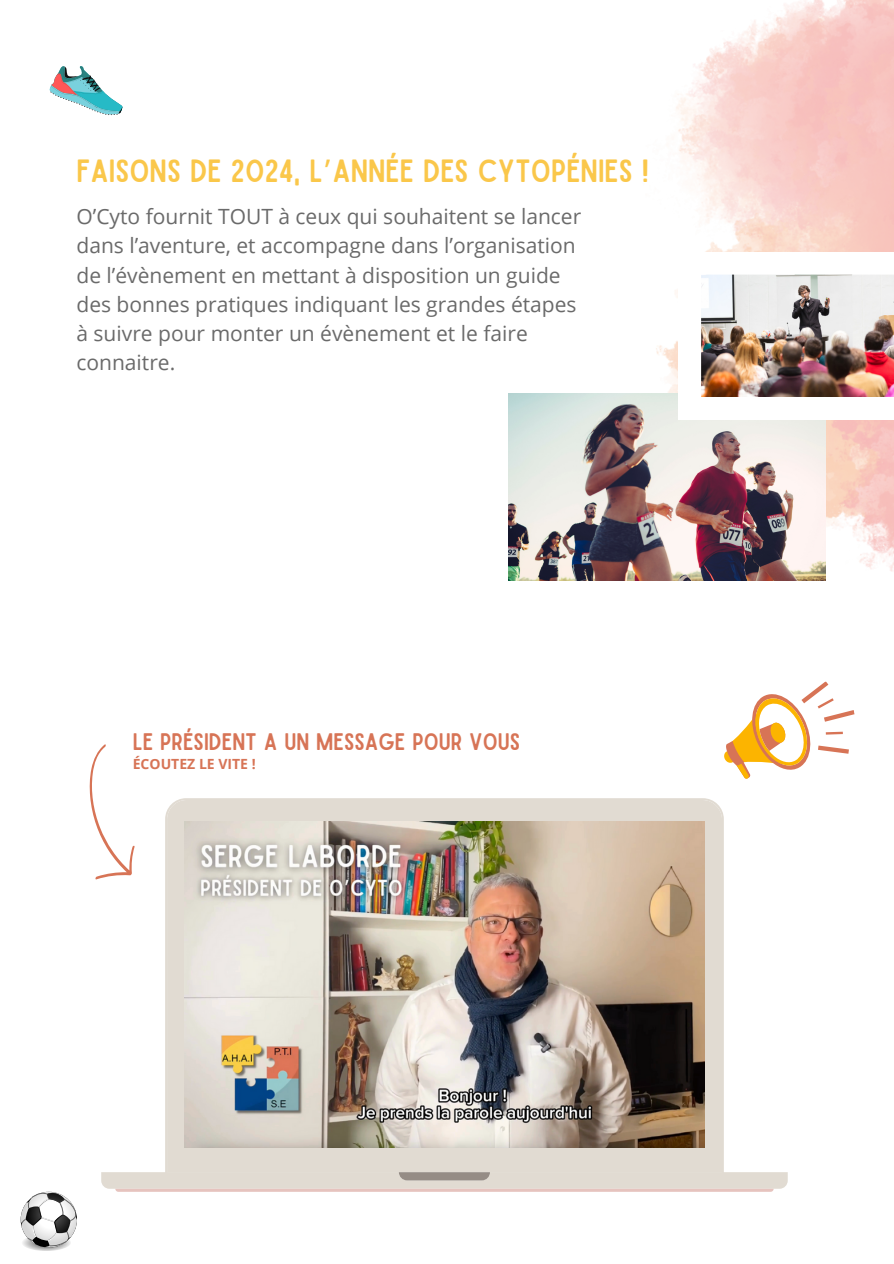
<style>
.page{position:relative;width:894px;height:1264px;background:#fff}
.page>*{position:absolute;margin:0;border:0;box-sizing:border-box;transform-origin:0 0}
.t1{font:30.75px "Sailors";color:#fac74a}
.t2{font:22.95px "Sailors";color:#d77456}
.t3{font:21px/29.2px "Open Sans";color:#6a6a6a}
.t4{font:700 13.95px "Open Sans";color:#d77456}
.s1{font-family:"Noto Sans Gurmukhi"}
</style>
<div class="page">
<img style="left:542px;top:0;width:351px;height:581px">
<img style="left:508px;top:394px;width:317px;height:186px">
<img style="left:678px;top:252px;width:215px;height:167px">
<svg style="left:49px;top:66px;width:74px;height:50px"></svg>
<svg style="left:21px;top:1191px;width:56px;height:59px"></svg>
<svg style="left:89px;top:744px;width:17px;height:135px"></svg>
<svg style="left:101px;top:798px;width:686px;height:390px;fill:#e4dfd7"></svg>
<svg style="left:399px;top:1172px;width:91px;height:8px"></svg>
<svg style="left:115px;top:1188px;width:658px;height:3px"></svg>
<img style="left:184px;top:822px;width:520px;height:325px">
<svg style="left:724px;top:681px;width:130px;height:98px"></svg>
<h1 class="t1" style="left:76px;top:159px;width:574px">FAISONS DE 2024, L<span class="s1">’</span>ANNÉE DES CYTOPÉNIES !</h1>
<p class="t3" style="left:76px;top:201px;width:506px">O’Cyto fournit TOUT à ceux qui souhaitent se lancer dans l’aventure, et accompagne dans l’organisation de l’évènement en mettant à disposition un guide des bonnes pratiques indiquant les grandes étapes à suivre pour monter un évènement et le faire connaitre.</p>
<p class="t2" style="left:133px;top:733px;width:389px">LE PRÉSIDENT A UN MESSAGE POUR VOUS</p>
<p class="t4" style="left:133px;top:754px;width:124px">ÉCOUTEZ LE VITE !</p>
</div>
